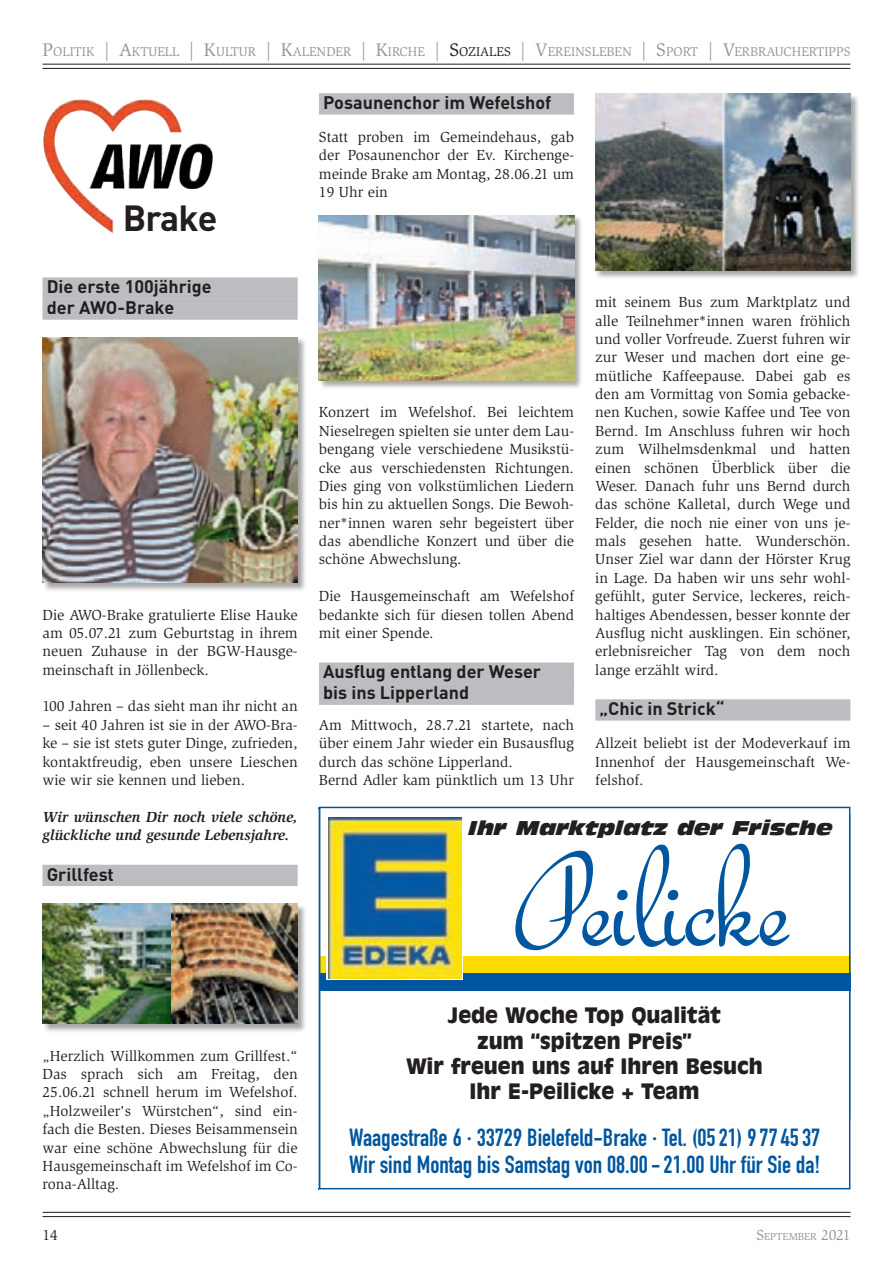
<style>
.page{position:relative;width:893px;height:1263px;background:#fff}
.page>*{position:absolute;margin:0;border:0;box-sizing:border-box;transform-origin:0 0}
.t1{font:700 35.85px "DINOT";letter-spacing:-.025em;color:#231f20}
.t2{font:24.45px/27px "DIN Engschrift";color:#01579f}
.t3{font:700 condensed 21px/25.2px "Antique Olive";color:#01579f}
.t4{font:900 21px/25.2px "Antique Olive";color:#231f20;text-align:center}
.t5{font:italic 19.5px "Antique Olive Nord";color:#231f20}
.t6{font:700 18px/21px "DINOT";color:#231f20}
.t7{font:15px/18.5px "Slimbach Std";color:#231f20;text-align:justify}
.t8{font:italic 700 15px/18.3px "Slimbach Std";color:#231f20}
.t9{font:15px "Slimbach Std";color:#231f20}
.t10{font:13.2px "Slimbach Std";color:#939598}
.t11{font:10.5px "Slimbach Std";color:#939598}
.s1{font-size:18.75px}
.s2{font-size:18.75px;color:#231f20}
.s3{color:#231f20}
.s4{font-size:15px}
</style>
<div class="page">
<hr style="left:43px;top:64px;width:807px;height:1px;background:#231f20">
<hr style="left:43px;top:68px;width:807px;height:1px;background:#231f20">
<hr style="left:43px;top:1212px;width:807px;height:1px;background:#231f20">
<hr style="left:43px;top:1216px;width:807px;height:1px;background:#231f20">
<div style="left:43px;top:277px;width:255px;height:22px;background:#bcbdc0"></div>
<div style="left:43px;top:298px;width:255px;height:22px;background:#bcbdc0"></div>
<div style="left:43px;top:865px;width:255px;height:21px;background:#bcbdc0"></div>
<img style="left:43px;top:99px;width:170px;height:134px">
<div style="left:319px;top:93px;width:255px;height:22px;background:#bcbdc0"></div>
<div style="left:319px;top:662px;width:255px;height:22px;background:#bcbdc0"></div>
<div style="left:319px;top:683px;width:255px;height:22px;background:#bcbdc0"></div>
<div style="left:595px;top:699px;width:255px;height:22px;background:#bcbdc0"></div>
<svg style="left:322px;top:817px;width:525px;height:174px"></svg>
<img style="left:329px;top:818px;width:132px;height:160px">
<div style="left:502px;top:840px;width:317px;height:114px;background:#fff"></div>
<svg style="left:515px;top:844px;width:274px;height:106px"></svg>
<div style="left:319px;top:807px;width:531px;height:382px;border:2px solid #01579f"></div>
<div style="left:42px;top:903px;width:265px;height:130px;background:#231f20;opacity:.4"></div>
<img style="left:170px;top:904px;width:128px;height:120px">
<div style="left:319px;top:215px;width:264px;height:175px;background:#231f20;opacity:.4"></div>
<img style="left:319px;top:215px;width:255px;height:166px">
<div style="left:595px;top:93px;width:265px;height:187px;background:#231f20;opacity:.4"></div>
<img style="left:595px;top:94px;width:255px;height:176px">
<div style="left:42px;top:337px;width:265px;height:255px;background:#231f20;opacity:.4"></div>
<img style="left:43px;top:337px;width:255px;height:246px">
<img style="left:43px;top:904px;width:127px;height:120px">
<p class="t10" style="left:43px;top:44px;width:808px"><span class="s1">P</span>OLITIK <span class="s1">| A</span>KTUELL <span class="s1">| K</span>ULTUR <span class="s1">| K</span>ALENDER <span class="s1">| K</span>IRCHE <span class="s1">|</span> <span class="s2">S</span><span class="s3">OZIALES</span> <span class="s1">| V</span>EREINSLEBEN <span class="s1">| S</span>PORT <span class="s1">| V</span>ERBRAUCHERTIPPS</p>
<h1 class="t1" style="left:123px;top:194px;width:96px">Brake</h1>
<p class="t6" style="left:47px;top:276px;width:167px">Die erste 100jährige der AWO-Brake</p>
<p class="t7" style="left:43px;top:605px;width:257px">Die AWO-Brake gratulierte Elise Hauke am 05.07.21 zum Geburtstag in ihrem neuen Zuhause in der BGW-Hausge&shy;meinschaft in Jöllenbeck.</p>
<p class="t7" style="left:43px;top:697px;width:257px">100 Jahren – das sieht man ihr nicht an</p>
<p class="t7" style="left:43px;top:716px;width:257px">– seit 40 Jahren ist sie in der AWO-Bra&shy;ke – sie ist stets guter Dinge, zufrieden, kontaktfreudig, eben unsere Lieschen wie wir sie kennen und lieben.</p>
<p class="t8" style="left:43px;top:807px;width:257px">Wir wünschen Dir noch viele schöne, glückliche und gesunde Lebensjahre.</p>
<p class="t6" style="left:47px;top:863px;width:69px">Grillfest</p>
<p class="t6" style="left:323px;top:91px;width:230px">Posaunenchor im Wefelshof</p>
<p class="t7" style="left:319px;top:128px;width:257px">Statt proben im Gemeindehaus, gab der Posaunenchor der Ev. Kirchenge&shy;meinde Brake am Montag, 28.06.21 um 19 Uhr ein</p>
<p class="t7" style="left:595px;top:293px;width:257px">mit seinem Bus zum Marktplatz und alle Teilnehmer*innen waren fröhlich und voller Vorfreude. Zuerst fuhren wir zur Weser und machen dort eine ge&shy;mütliche Kaffeepause. Dabei gab es den am Vormittag von Somia gebacke&shy;nen Kuchen, sowie Kaffee und Tee von Bernd. Im Anschluss fuhren wir hoch zum Wilhelmsdenkmal und hatten einen schönen Überblick über die Weser. Danach fuhr uns Bernd durch das schöne Kalletal, durch Wege und Felder, die noch nie einer von uns je&shy;mals gesehen hatte. Wunderschön.<br>Unser Ziel war dann der Hörster Krug in Lage. Da haben wir uns sehr wohl&shy;gefühlt, guter Service, leckeres, reich&shy;haltiges Abendessen, besser konnte der Ausflug nicht ausklingen. Ein schöner, erlebnisreicher Tag von dem noch lange erzählt wird.</p>
<p class="t6" style="left:600px;top:697px;width:126px">„Chic in Strick“</p>
<p class="t7" style="left:595px;top:734px;width:257px">Allzeit beliebt ist der Modeverkauf im Innenhof der Hausgemeinschaft We&shy;felshof.</p>
<h3 class="t5" style="left:469px;top:815px;width:366px">Ihr Marktplatz der Frische</h3>
<p class="t7" style="left:319px;top:403px;width:257px">Konzert im Wefelshof. Bei leichtem Nieselregen spielten sie unter dem Lau&shy;bengang viele verschiedene Musikstü&shy;cke aus verschiedensten Richtungen.<br>Dies ging von volkstümlichen Liedern bis hin zu aktuellen Songs. Die Bewoh&shy;ner*innen waren sehr begeistert über das abendliche Konzert und über die schöne Abwechslung.</p>
<p class="t7" style="left:319px;top:587px;width:257px">Die Hausgemeinschaft am Wefelshof bedankte sich für diesen tollen Abend mit einer Spende.</p>
<p class="t6" style="left:323px;top:661px;width:219px">Ausflug entlang der Weser bis ins Lipperland</p>
<p class="t7" style="left:319px;top:716px;width:257px;text-align:left">Am Mittwoch, 28.7.21 startete, nach über einem Jahr wieder ein Busausflug durch das schöne Lipperland.<br>Bernd Adler kam pünktlich um 13 Uhr</p>
<p class="t7" style="left:43px;top:1046px;width:257px">„Herzlich Willkommen zum Grillfest.“ Das sprach sich am Freitag, den 25.06.21 schnell herum im Wefelshof. „Holzweiler's Würstchen“, sind ein&shy;fach die Besten. Dieses Beisammensein war eine schöne Abwechslung für die Hausgemeinschaft im Wefelshof im Co&shy;rona-Alltag.</p>
<h3 class="t4" style="left:406px;top:1002px;width:358px">Jede Woche Top Qualität<br>zum “spitzen Preis”<br>Wir freuen uns auf Ihren Besuch<br>Ihr E-Peilicke + Team</h3>
<h3 class="t3" style="left:343px;top:1125px;width:483px">Waagestraße 6 · 33729 Bielefeld-Brake · Tel. (05 21) 9 77 45 37<br>Wir sind Montag bis Samstag von 8.00 - 21.00 Uhr für Sie da!</h3>
<h2 class="t2" style="left:349px;top:1124px;width:473px">Waagestraße 6 · 33729 Bielefeld-Brake · Tel. (0521) 9 77 45 37<br>Wir sind Montag bis Samstag von 08.00 - 21.00 Uhr für Sie da!</h2>
<p class="t9" style="left:43px;top:1226px;width:17px">14</p>
<p class="t11" style="left:756px;top:1230px;width:96px"><span class="s4">S</span>EPTEMBER <span class="s4">2021</span></p>
</div>
